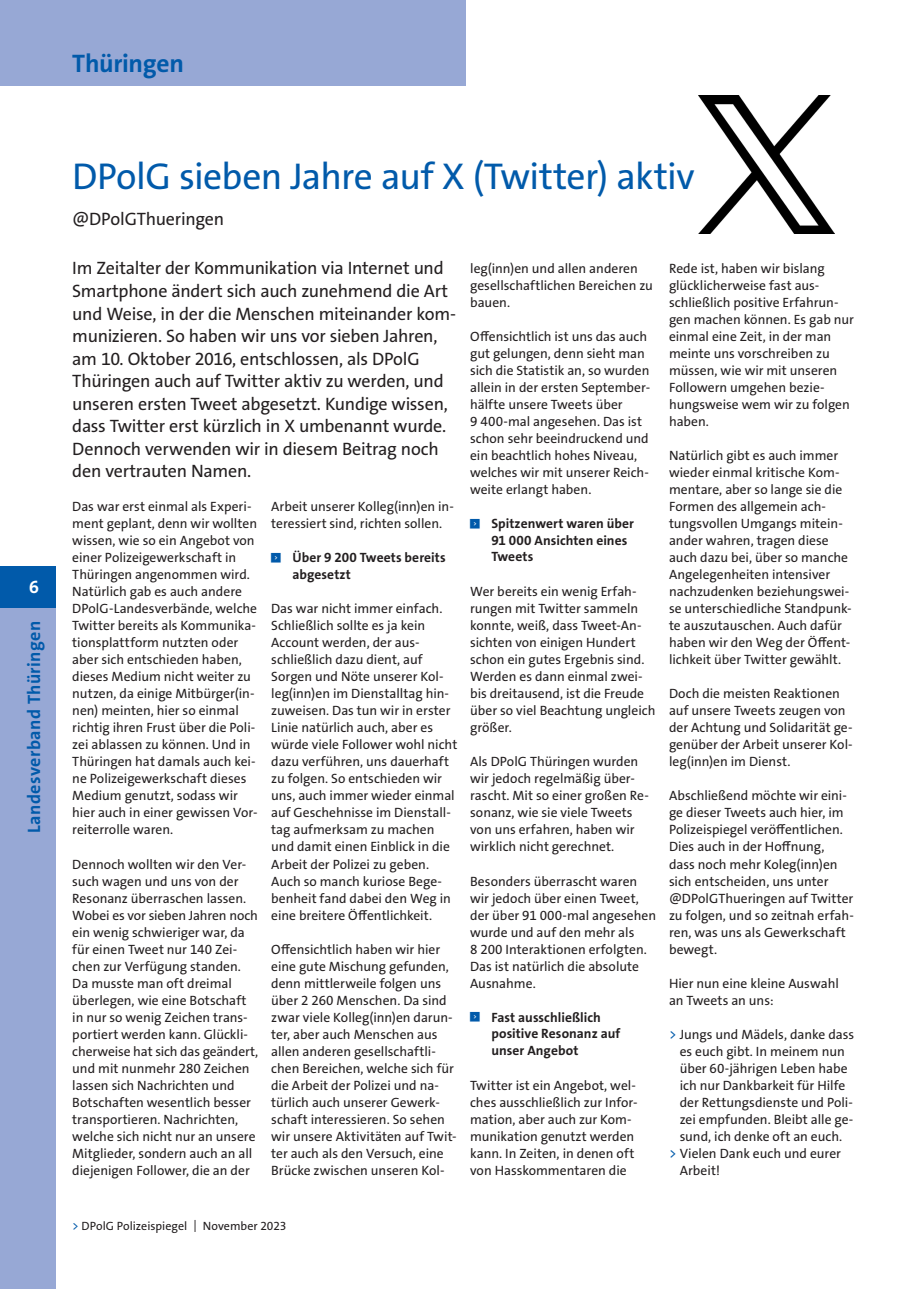
<style>
.page{position:relative;width:919px;height:1289px;background:#fff}
.page>*{position:absolute;margin:0;border:0;box-sizing:border-box;transform-origin:0 0}
.Headline_25_pt{font:37.5px "The Sans Os F";letter-spacing:-.015em;color:#015aaa}
.t1{font:700 25.5px "The Sans Os F";letter-spacing:-.015em;color:#015aaa}
.Vorspann{font:18px/22.5px "The Sans Os F";letter-spacing:-.015em;color:#231f20}
.t2{font:700 18px "The Sans Os F";letter-spacing:.02em;color:#015aaa}
.t3{font:700 18px "The Sans Os F";color:#fff}
.Grundtext{font:13.5px/17px "The Sans Os F";color:#231f20}
.t4{font:700 13.5px/16.5px "The Sans Os F";letter-spacing:.005em;color:#231f20}
.t5{font:12px "The Sans Os F";color:#231f20}
.s1{color:#015aaa}
</style>
<div class="page">
<img style="left:698px;top:95px;width:136px;height:138px">
<div style="left:0;top:566px;width:55px;height:42px;background:#015aaa"></div>
<div style="left:0;top:608px;width:55px;height:680px;background:#97a8d5"></div>
<div style="left:0;top:0;width:466px;height:85px;background:#97a8d5"></div>
<h2 class="t1" style="left:72px;top:47px;width:113px">Thüringen</h2>
<h3 class="t3" style="left:29px;top:575px;width:11px">6</h3>
<h3 class="t2" style="left:22px;top:833px;width:213px;rotate:-90deg">Landesverband Thüringen</h3>
<p class="Headline_25_pt" style="left:72px;top:153px;width:624px">DPolG sieben Jahre auf X (Twitter) aktiv</p>
<p class="Vorspann" style="left:72px;top:207px;width:153px">@DPolGThueringen</p>
<p class="Vorspann" style="left:72px;top:257px;width:385px">Im Zeitalter der Kommunikation via Internet und Smartphone ändert sich auch zunehmend die Art und Weise, in der die Menschen miteinander kom&shy;munizieren. So haben wir uns vor sieben Jahren, am 10. Oktober 2016, entschlossen, als DPolG Thüringen auch auf Twitter aktiv zu werden, und unseren ersten Tweet abgesetzt. Kundige wissen, dass Twitter erst kürzlich in X umbenannt wurde.<br>Dennoch verwenden wir in diesem Beitrag noch den vertrauten Namen.</p>
<p class="Grundtext" style="left:72px;top:498px;width:187px">Das war erst einmal als Experi&shy;ment geplant, denn wir wollten wissen, wie so ein Angebot von einer Polizeigewerkschaft in<br>Thüringen angenommen wird.<br>Natürlich gab es auch andere<br>DPolG-Landesverbände, welche<br>Twitter bereits als Kommunika&shy;tionsplattform nutzten oder aber sich entschieden haben, dieses Medium nicht weiter zu nutzen, da einige Mitbürger(in&shy;nen) meinten, hier so einmal richtig ihren Frust über die Poli&shy;zei ablassen zu können. Und in<br>Thüringen hat damals auch kei&shy;ne Polizeigewerkschaft dieses<br>Medium genutzt, sodass wir hier auch in einer gewissen Vor&shy;reiterrolle waren.</p>
<p class="Grundtext" style="left:72px;top:855px;width:187px">Dennoch wollten wir den Ver&shy;such wagen und uns von der<br>Resonanz überraschen lassen.<br>Wobei es vor sieben Jahren noch ein wenig schwieriger war, da für einen Tweet nur 140 Zei&shy;chen zur Verfügung standen.<br>Da musste man oft dreimal überlegen, wie eine Botschaft in nur so wenig Zeichen trans&shy;portiert werden kann. Glückli&shy;cherweise hat sich das geändert, und mit nunmehr 280 Zeichen lassen sich Nachrichten und<br>Botschaften wesentlich besser transportieren. Nachrichten, welche sich nicht nur an unsere<br>Mitglieder, sondern auch an all diejenigen Follower, die an der</p>
<p class="Grundtext" style="left:470px;top:260px;width:184px">leg(inn)en und allen anderen gesellschaftlichen Bereichen zu bauen.</p>
<p class="Grundtext" style="left:470px;top:328px;width:181px">Offensichtlich ist uns das auch gut gelungen, denn sieht man sich die Statistik an, so wurden allein in der ersten September&shy;hälfte unsere Tweets über<br>9 400-mal angesehen. Das ist schon sehr beeindruckend und ein beachtlich hohes Niveau, welches wir mit unserer Reich&shy;weite erlangt haben.</p>
<p class="t4" style="left:491px;top:515px;width:144px;text-indent:-21px"><sup>&lt;</sup> Spitzenwert waren über<br>91 000 Ansichten eines<br>Tweets</p>
<p class="Grundtext" style="left:470px;top:583px;width:187px">Wer bereits ein wenig Erfah&shy;rungen mit Twitter sammeln konnte, weiß, dass Tweet-An&shy;sichten von einigen Hundert schon ein gutes Ergebnis sind.<br>Werden es dann einmal zwei&shy;bis dreitausend, ist die Freude über so viel Beachtung ungleich größer.</p>
<p class="Grundtext" style="left:470px;top:753px;width:180px">Als DPolG Thüringen wurden wir jedoch regelmäßig über&shy;rascht. Mit so einer großen Re&shy;sonanz, wie sie viele Tweets von uns erfahren, haben wir wirklich nicht gerechnet.</p>
<p class="Grundtext" style="left:470px;top:872px;width:187px">Besonders überrascht waren wir jedoch über einen Tweet, der über 91 000-mal angesehen wurde und auf den mehr als<br>8 200 Interaktionen erfolgten.<br>Das ist natürlich die absolute<br>Ausnahme.</p>
<p class="t4" style="left:491px;top:1008px;width:130px;text-indent:-21px"><sup>&lt;</sup> Fast ausschließlich positive Resonanz auf unser Angebot</p>
<p class="Grundtext" style="left:470px;top:1076px;width:169px">Twitter ist ein Angebot, wel&shy;ches ausschließlich zur Infor&shy;mation, aber auch zur Kom&shy;munikation genutzt werden kann. In Zeiten, in denen oft von Hasskommentaren die</p>
<p class="Grundtext" style="left:669px;top:260px;width:186px">Rede ist, haben wir bislang glücklicherweise fast aus&shy;schließlich positive Erfahrun&shy;gen machen können. Es gab nur einmal eine Zeit, in der man meinte uns vorschreiben zu müssen, wie wir mit unseren<br>Followern umgehen bezie&shy;hungsweise wem wir zu folgen haben.</p>
<p class="Grundtext" style="left:669px;top:447px;width:184px">Natürlich gibt es auch immer wieder einmal kritische Kom&shy;mentare, aber so lange sie die<br>Formen des allgemein ach&shy;tungsvollen Umgangs mitein&shy;ander wahren, tragen diese auch dazu bei, über so manche<br>Angelegenheiten intensiver nachzudenken beziehungswei&shy;se unterschiedliche Standpunk&shy;te auszutauschen. Auch dafür haben wir den Weg der Öffent&shy;lichkeit über Twitter gewählt.</p>
<p class="Grundtext" style="left:669px;top:685px;width:185px">Doch die meisten Reaktionen auf unsere Tweets zeugen von der Achtung und Solidarität ge&shy;genüber der Arbeit unserer Kol&shy;leg(inn)en im Dienst.</p>
<p class="Grundtext" style="left:669px;top:787px;width:186px">Abschließend möchte wir eini&shy;ge dieser Tweets auch hier, im<br>Polizeispiegel veröffentlichen.<br>Dies auch in der Hoffnung,<br>dass noch mehr Koleg(inn)en sich entscheiden, uns unter @DPolGThueringen auf Twitter zu folgen, und so zeitnah erfah&shy;ren, was uns als Gewerkschaft bewegt.</p>
<p class="Grundtext" style="left:669px;top:974px;width:171px">Hier nun eine kleine Auswahl an Tweets an uns:</p>
<p class="Grundtext" style="left:679px;top:1025px;width:176px;text-indent:-11px"><span class="s1">&gt;</span> Jungs und Mädels, danke dass es euch gibt. In meinem nun über 60-jährigen Leben habe ich nur Dankbarkeit für Hilfe der Rettungsdienste und Poli&shy;zei empfunden. Bleibt alle ge&shy;sund, ich denke oft an euch.</p>
<p class="Grundtext" style="left:679px;top:1144px;width:163px;text-indent:-11px"><span class="s1">&gt;</span> Vielen Dank euch und eurer<br>Arbeit!</p>
<p class="Grundtext" style="left:271px;top:498px;width:184px">Arbeit unserer Kolleg(inn)en in&shy;teressiert sind, richten sollen.</p>
<p class="t4" style="left:292px;top:549px;width:155px;text-indent:-21px"><sup>&lt;</sup> Über 9 200 Tweets bereits abgesetzt</p>
<p class="Grundtext" style="left:271px;top:600px;width:188px">Das war nicht immer einfach.<br>Schließlich sollte es ja kein<br>Account werden, der aus&shy;schließlich dazu dient, auf<br>Sorgen und Nöte unserer Kol&shy;leg(inn)en im Dienstalltag hin&shy;zuweisen. Das tun wir in erster<br>Linie natürlich auch, aber es würde viele Follower wohl nicht dazu verführen, uns dauerhaft zu folgen. So entschieden wir uns, auch immer wieder einmal auf Geschehnisse im Dienstall&shy;tag aufmerksam zu machen und damit einen Einblick in die<br>Arbeit der Polizei zu geben.<br>Auch so manch kuriose Bege&shy;benheit fand dabei den Weg in eine breitere Öffentlichkeit.</p>
<p class="Grundtext" style="left:271px;top:940px;width:187px">Offensichtlich haben wir hier eine gute Mischung gefunden, denn mittlerweile folgen uns über 2 260 Menschen. Da sind zwar viele Kolleg(inn)en darun&shy;ter, aber auch Menschen aus allen anderen gesellschaftli&shy;chen Bereichen, welche sich für die Arbeit der Polizei und na&shy;türlich auch unserer Gewerk&shy;schaft interessieren. So sehen wir unsere Aktivitäten auf Twit&shy;ter auch als den Versuch, eine<br>Brücke zwischen unseren Kol-</p>
<p class="t5" style="left:72px;top:1217px;width:215px"><span class="s1">&gt;</span> DPolG Polizeispiegel | November 2023</p>
</div>
